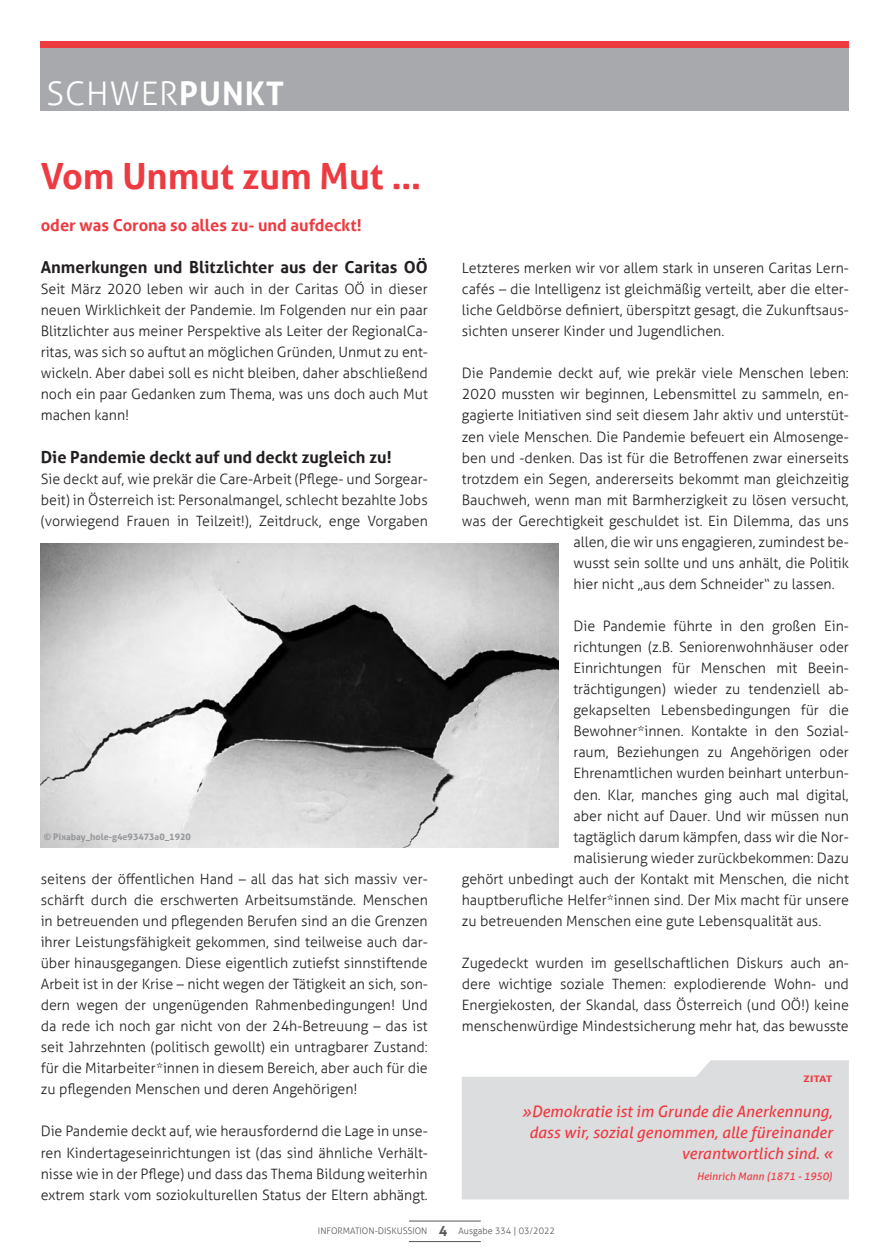
<style>
.page{position:relative;width:889px;height:1260px;background:#fff}
.page>*{position:absolute;margin:0;border:0;box-sizing:border-box;transform-origin:0 0}
.t1{font:700 36px "Aller";color:#ee3a41}
.t2{font:300 32.55px "Aller";letter-spacing:.03em;color:#fff}
.t3{font:700 16.5px "Aller";color:#231f20}
.t4{font:700 16.5px "Aller";color:#ee3a41}
.t5{font:italic 15.75px/21px "Aller";color:#ee3a41;text-align:right}
.t6{font:300 14.25px/21px "Aller";color:#231f20;text-align:justify}
.t7{font:italic 10.5px "Aller";color:#ee3a41}
.t8{font:300 9px "Aller";color:#57585a}
.t9{font:700 9px "Aller";color:#939598}
.t10{font:700 9px "Aller";letter-spacing:-.035em;color:#ee3a41;scale:1.3 1}
.s1{font-weight:700}
.s2{font-weight:700;font-size:14.25px}
</style>
<div class="page">
<hr style="left:409px;top:1220px;width:72px;height:1px;background:#57585a">
<hr style="left:409px;top:1241px;width:72px;height:1px;background:#57585a">
<div style="left:41px;top:41px;width:808px;height:7px;background:#ee3a41"></div>
<div style="left:41px;top:48px;width:808px;height:62px;background:#a8a9ad"></div>
<img style="left:41px;top:543px;width:517px;height:304px">
<svg style="left:462px;top:1060px;width:387px;height:139px;background:#dedfe1"></svg>
<h2 class="t2" style="left:46px;top:73px;width:239px">SCHWER<span class="s1">PUNKT</span></h2>
<h1 class="t1" style="left:41px;top:154px;width:382px">Vom Unmut zum Mut …</h1>
<p class="t4" style="left:41px;top:215px;width:322px">oder was Corona so alles zu- und aufdeckt!</p>
<p class="t3" style="left:41px;top:257px;width:388px">Anmerkungen und Blitzlichter aus der Caritas OÖ</p>
<p class="t6" style="left:41px;top:278px;width:388px">Seit März 2020 leben wir auch in der Caritas OÖ in dieser neuen Wirklichkeit der Pandemie. Im Folgenden nur ein paar Blitzlichter aus meiner Perspektive als Leiter der RegionalCa&shy;ritas, was sich so auftut an möglichen Gründen, Unmut zu ent&shy;wickeln. Aber dabei soll es nicht bleiben, daher abschließend noch ein paar Gedanken zum Thema, was uns doch auch Mut machen kann!</p>
<p class="t3" style="left:41px;top:446px;width:352px">Die Pandemie deckt auf und deckt zugleich zu!</p>
<p class="t6" style="left:41px;top:468px;width:388px">Sie deckt auf, wie prekär die Care-Arbeit (Pflege- und Sorgear&shy;beit) in Österreich ist: Personalmangel, schlecht bezahlte Jobs (vorwiegend Frauen in Teilzeit!), Zeitdruck, enge Vorgaben</p>
<p class="t9" style="left:44px;top:831px;width:148px">© Pixabay_hole-g4e93473a0_1920</p>
<p class="t6" style="left:41px;top:868px;width:388px">seitens der öffentlichen Hand – all das hat sich massiv ver&shy;schärft durch die erschwerten Arbeitsumstände. Menschen in betreuenden und pflegenden Berufen sind an die Grenzen ihrer Leistungsfähigkeit gekommen, sind teilweise auch dar&shy;über hinausgegangen. Diese eigentlich zutiefst sinnstiftende Arbeit ist in der Krise – nicht wegen der Tätigkeit an sich, son&shy;dern wegen der ungenügenden Rahmenbedingungen! Und da rede ich noch gar nicht von der 24h-Betreuung – das ist seit Jahrzehnten (politisch gewollt) ein untragbarer Zustand: für die Mitarbeiter*innen in diesem Bereich, aber auch für die zu pflegenden Menschen und deren Angehörigen!</p>
<p class="t6" style="left:41px;top:1120px;width:388px">Die Pandemie deckt auf, wie herausfordernd die Lage in unse&shy;ren Kindertageseinrichtungen ist (das sind ähnliche Verhält&shy;nisse wie in der Pflege) und dass das Thema Bildung weiterhin extrem stark vom soziokulturellen Status der Eltern abhängt.</p>
<p class="t6" style="left:462px;top:257px;width:388px">Letzteres merken wir vor allem stark in unseren Caritas Lern&shy;cafés – die Intelligenz ist gleichmäßig verteilt, aber die elter&shy;liche Geldbörse definiert, überspitzt gesagt, die Zukunftsaus&shy;sichten unserer Kinder und Jugendlichen.</p>
<p class="t6" style="left:462px;top:363px;width:388px">Die Pandemie deckt auf, wie prekär viele Menschen leben:</p>
<p class="t6" style="left:462px;top:384px;width:388px">2020 mussten wir beginnen, Lebensmittel zu sammeln, en-</p>
<p class="t6" style="left:462px;top:405px;width:388px">gagierte Initiativen sind seit diesem Jahr aktiv und unterstüt-</p>
<p class="t6" style="left:462px;top:426px;width:388px">zen viele Menschen. Die Pandemie befeuert ein Almosenge-</p>
<p class="t6" style="left:462px;top:447px;width:388px">ben und -denken. Das ist für die Betroffenen zwar einerseits</p>
<p class="t6" style="left:462px;top:468px;width:388px">trotzdem ein Segen, andererseits bekommt man gleichzeitig</p>
<p class="t6" style="left:462px;top:489px;width:388px">Bauchweh, wenn man mit Barmherzigkeit zu lösen versucht,</p>
<p class="t6" style="left:462px;top:510px;width:388px">was der Gerechtigkeit geschuldet ist. Ein Dilemma, das uns</p>
<p class="t6" style="left:573px;top:531px;width:277px">allen, die wir uns engagieren, zumindest be-</p>
<p class="t6" style="left:573px;top:552px;width:277px">wusst sein sollte und uns anhält, die Politik</p>
<p class="t6" style="left:573px;top:573px;width:263px">hier nicht „aus dem Schneider“ zu lassen.</p>
<p class="t6" style="left:573px;top:615px;width:277px">Die Pandemie führte in den großen Ein-</p>
<p class="t6" style="left:573px;top:636px;width:277px">richtungen (z.B. Seniorenwohnhäuser oder</p>
<p class="t6" style="left:573px;top:657px;width:277px">Einrichtungen für Menschen mit Beein-</p>
<p class="t6" style="left:573px;top:678px;width:277px">trächtigungen) wieder zu tendenziell ab-</p>
<p class="t6" style="left:573px;top:699px;width:277px">gekapselten Lebensbedingungen für die</p>
<p class="t6" style="left:573px;top:720px;width:277px">Bewohner*innen. Kontakte in den Sozial-</p>
<p class="t6" style="left:573px;top:741px;width:277px">raum, Beziehungen zu Angehörigen oder</p>
<p class="t6" style="left:573px;top:763px;width:277px">Ehrenamtlichen wurden beinhart unterbun-</p>
<p class="t6" style="left:573px;top:784px;width:277px">den. Klar, manches ging auch mal digital,</p>
<p class="t6" style="left:573px;top:805px;width:277px">aber nicht auf Dauer. Und wir müssen nun</p>
<p class="t6" style="left:573px;top:826px;width:277px">tagtäglich darum kämpfen, dass wir die Nor-</p>
<p class="t6" style="left:573px;top:847px;width:277px">malisierung wieder zurückbekommen: Dazu</p>
<p class="t6" style="left:462px;top:868px;width:388px">gehört unbedingt auch der Kontakt mit Menschen, die nicht</p>
<p class="t6" style="left:462px;top:889px;width:388px">hauptberufliche Helfer*innen sind. Der Mix macht für unsere</p>
<p class="t6" style="left:462px;top:910px;width:361px">zu betreuenden Menschen eine gute Lebensqualität aus.</p>
<p class="t6" style="left:462px;top:952px;width:388px">Zugedeckt wurden im gesellschaftlichen Diskurs auch an&shy;dere wichtige soziale Themen: explodierende Wohn- und Energiekosten, der Skandal, dass Österreich (und OÖ!) keine menschenwürdige Mindestsicherung mehr hat, das bewusste</p>
<p class="t10" style="left:803px;top:1073px;width:24px">ZITAT</p>
<p class="t5" style="left:522px;top:1100px;width:312px">»Demokratie ist im Grunde die Anerkennung, dass wir, sozial genommen, alle füreinander verantwortlich sind. «</p>
<p class="t7" style="left:697px;top:1169px;width:137px">Heinrich Mann (1871 - 1950)</p>
<p class="t8" style="left:318px;top:1225px;width:131px">INFORMATION-DISKUSSION <span class="s2">4</span></p>
<p class="t8" style="left:458px;top:1225px;width:98px">Ausgabe 334 | 03/2022</p>
</div>
